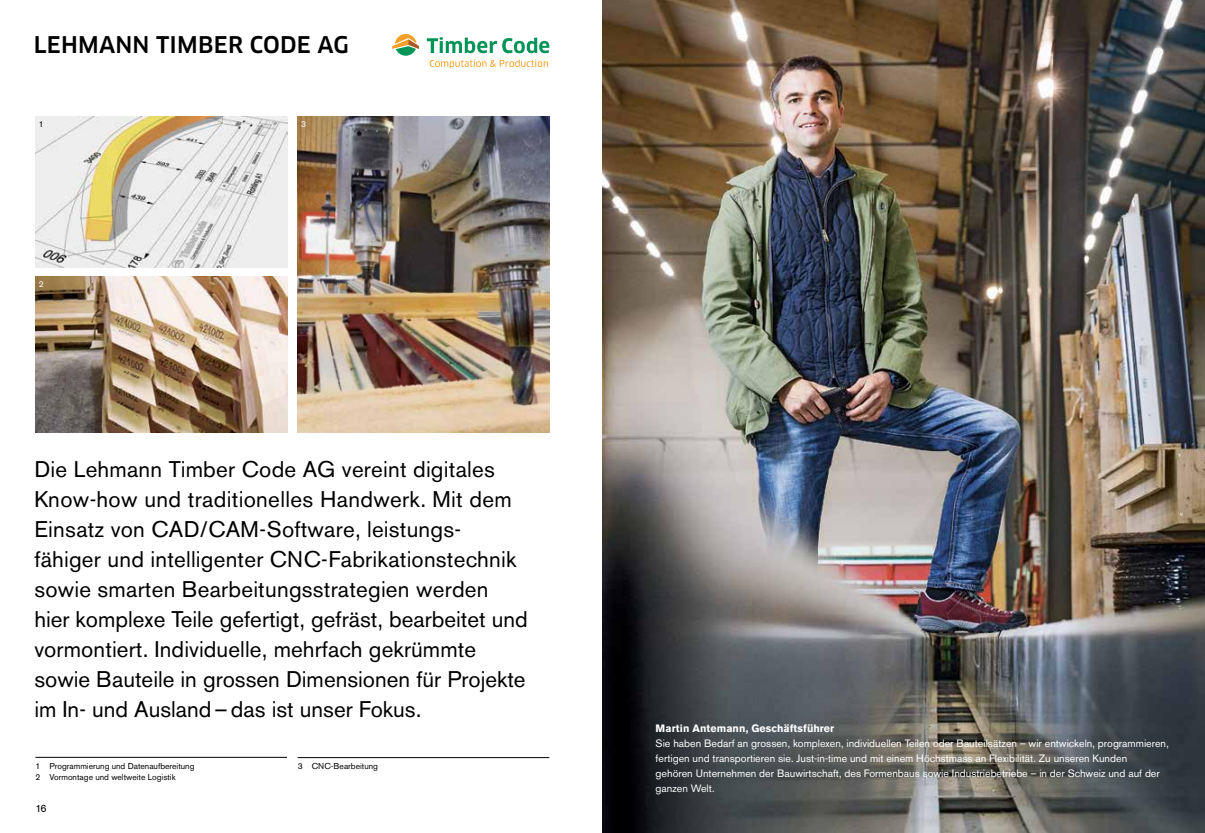
<style>
.page{position:relative;width:1205px;height:833px;background:#fff}
.page>*{position:absolute;margin:0;border:0;box-sizing:border-box;transform-origin:0 0}
.t1{font:22.5px/30px "Akzidenz Grotesk BQ";letter-spacing:.01em;color:#000}
.t2{font:500 22.5px "Clan OT";letter-spacing:.01em;color:#000}
.t3{font:10.62px/15px "Akzidenz Grotesk BQ";color:#fff}
.t4{font:700 10.62px "Akzidenz Grotesk BQ";letter-spacing:.005em;color:#fff}
.t5{font:10.62px "Akzidenz Grotesk BQ";color:#000}
.t6{font:8.5px/11.2px "Akzidenz Grotesk BQ";color:#000}
.t7{font:8.5px "Akzidenz Grotesk BQ";color:#fff}
</style>
<div class="page">
<svg style="left:392px;top:34px;width:27px;height:22px"></svg>
<svg style="left:430px;top:60px;width:118px;height:8px"></svg>
<svg style="left:427px;top:37px;width:122px;height:16px"></svg>
<img style="left:602px;top:0;width:603px;height:833px">
<img style="left:35px;top:117px;width:252px;height:150px">
<img style="left:298px;top:117px;width:251px;height:315px">
<img style="left:35px;top:277px;width:252px;height:155px">
<hr style="left:35px;top:757px;width:252px;height:1px;background:#000">
<hr style="left:298px;top:757px;width:251px;height:1px;background:#000">
<p class="t2" style="left:34px;top:32px;width:316px">LEHMANN TIMBER CODE AG</p>
<p class="t6" style="left:39px;top:119px;width:6px">1</p>
<p class="t7" style="left:39px;top:279px;width:6px">2</p>
<p class="t7" style="left:301px;top:119px;width:6px">3</p>
<p class="t1" style="left:34px;top:454px;width:495px">Die Lehmann Timber Code AG vereint digitales Know-how und traditionelles Handwerk. Mit dem Einsatz von CAD/CAM-Software, leistungs&shy;fähiger und intelligenter CNC-Fabrikationstechnik sowie smarten Bearbeitungsstrategien werden hier komplexe Teile gefertigt, gefräst, bearbeitet und vormontiert. Individuelle, mehrfach gekrümmte sowie Bauteile in grossen Dimensionen für Projekte im In- und Ausland– das ist unser Fokus.</p>
<p class="t6" style="left:35px;top:760px;width:161px">1 Programmierung und Datenaufbereitung<br>2 Vormontage und weltweite Logistik</p>
<p class="t6" style="left:298px;top:760px;width:82px">3 CNC-Bearbeitung</p>
<p class="t5" style="left:35px;top:801px;width:13px">16</p>
<p class="t4" style="left:656px;top:722px;width:180px">Martin Antemann, Geschäftsführer</p>
<p class="t3" style="left:656px;top:736px;width:515px">Sie haben Bedarf an grossen, komplexen, individuellen Teilen oder Bauteilsätzen – wir entwickeln, programmieren, fertigen und transportieren sie. Just-in-time und mit einem Höchstmass an Flexibilität. Zu unseren Kunden<br>gehören Unternehmen der Bauwirtschaft, des Formenbaus sowie Industriebetriebe – in der Schweiz und auf der ganzen Welt.</p>
</div>
